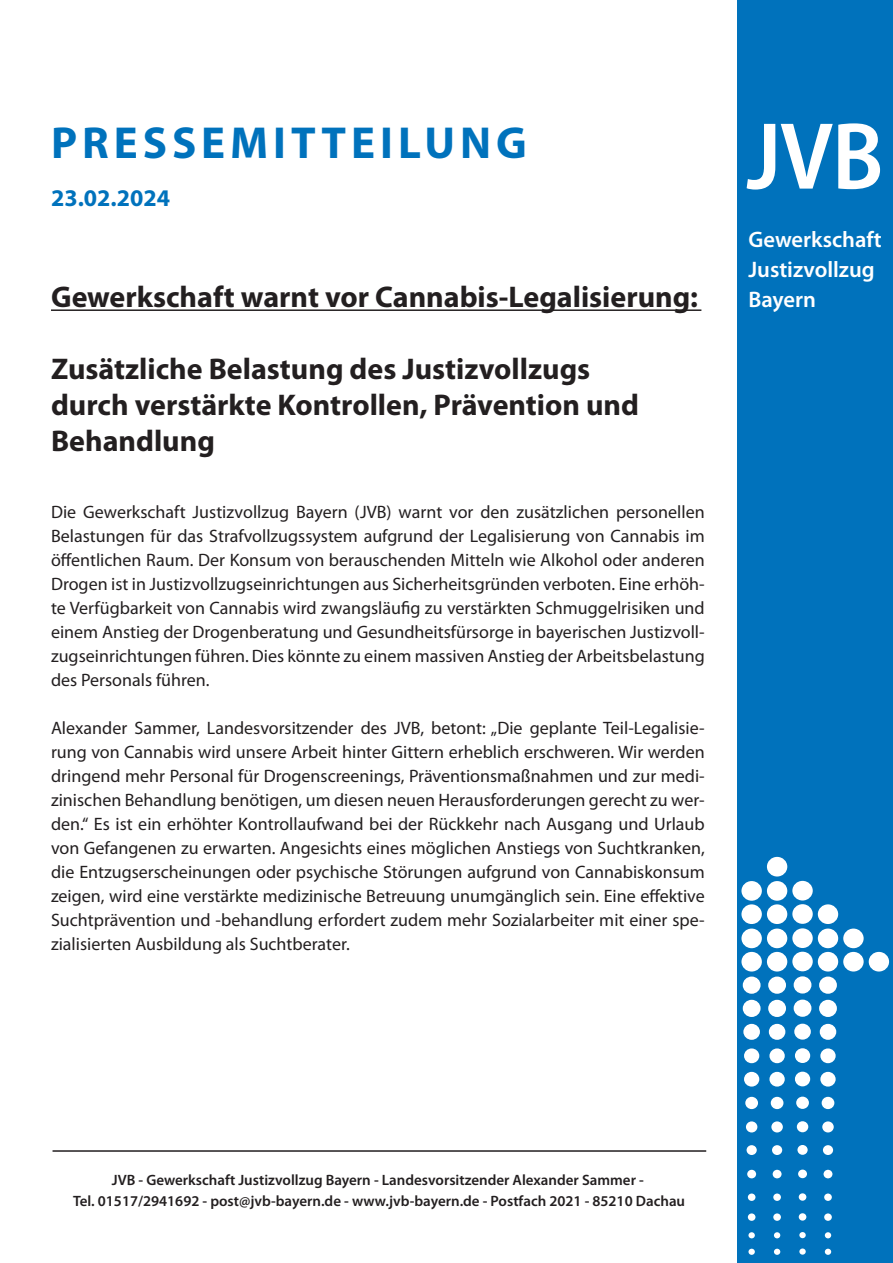
<style>
.page{position:relative;width:893px;height:1263px;background:#fff}
.page>*{position:absolute;margin:0;border:0;box-sizing:border-box;transform-origin:0 0}
.fliesstext_frutiger{font:600 semi-condensed 96px "Myriad Pro";color:#fff}
.t1{font:700 45px "Myriad Pro";letter-spacing:.11em;color:#0072bc}
.t2{font:700 30px "Myriad Pro";color:#231f20}
.t3{font:700 24px "Myriad Pro";color:#0072bc}
.t4{font:600 22.5px "Myriad Pro";color:#fff}
.t5{font:18px/24px "Myriad Pro";color:#231f20;text-align:justify}
.t6{font:600 15px "Myriad Pro";color:#231f20}
</style>
<div class="page">
<hr style="left:51px;top:309px;width:650px;height:2px;background:#231f20">
<div style="left:737px;top:0;width:156px;height:1263px;background:#0072bc"></div>
<hr style="left:53px;top:1150px;width:653px;height:2px;background:#231f20">
<div style="left:767px;top:952px;width:20px;height:19px;background:#fff;border-radius:50%"></div>
<div style="left:767px;top:928px;width:20px;height:20px;background:#fff;border-radius:50%"></div>
<div style="left:767px;top:904px;width:20px;height:20px;background:#fff;border-radius:50%"></div>
<div style="left:767px;top:881px;width:20px;height:20px;background:#fff;border-radius:50%"></div>
<div style="left:767px;top:857px;width:20px;height:19px;background:#fff;border-radius:50%"></div>
<div style="left:768px;top:976px;width:18px;height:18px;background:#fff;border-radius:50%"></div>
<div style="left:768px;top:1000px;width:18px;height:17px;background:#fff;border-radius:50%"></div>
<div style="left:769px;top:1024px;width:16px;height:16px;background:#fff;border-radius:50%"></div>
<div style="left:769px;top:1048px;width:16px;height:15px;background:#fff;border-radius:50%"></div>
<div style="left:771px;top:1097px;width:12px;height:12px;background:#fff;border-radius:50%"></div>
<div style="left:769px;top:1072px;width:16px;height:14px;background:#fff;border-radius:50%"></div>
<div style="left:771px;top:1121px;width:12px;height:11px;background:#fff;border-radius:50%"></div>
<div style="left:772px;top:1145px;width:10px;height:10px;background:#fff;border-radius:50%"></div>
<div style="left:773px;top:1170px;width:9px;height:8px;background:#fff;border-radius:50%"></div>
<div style="left:773px;top:1193px;width:8px;height:8px;background:#fff;border-radius:50%"></div>
<div style="left:773px;top:1213px;width:8px;height:8px;background:#fff;border-radius:50%"></div>
<svg style="left:774px;top:1232px;width:6px;height:6px"></svg>
<svg style="left:774px;top:1249px;width:6px;height:6px"></svg>
<div style="left:741px;top:952px;width:21px;height:19px;background:#fff;border-radius:50%"></div>
<div style="left:741px;top:928px;width:21px;height:20px;background:#fff;border-radius:50%"></div>
<div style="left:741px;top:904px;width:21px;height:20px;background:#fff;border-radius:50%"></div>
<div style="left:741px;top:881px;width:21px;height:20px;background:#fff;border-radius:50%"></div>
<div style="left:743px;top:976px;width:18px;height:18px;background:#fff;border-radius:50%"></div>
<div style="left:743px;top:1000px;width:18px;height:17px;background:#fff;border-radius:50%"></div>
<div style="left:743px;top:1024px;width:17px;height:16px;background:#fff;border-radius:50%"></div>
<div style="left:744px;top:1048px;width:15px;height:15px;background:#fff;border-radius:50%"></div>
<div style="left:745px;top:1097px;width:13px;height:12px;background:#fff;border-radius:50%"></div>
<div style="left:744px;top:1072px;width:15px;height:14px;background:#fff;border-radius:50%"></div>
<div style="left:746px;top:1121px;width:11px;height:11px;background:#fff;border-radius:50%"></div>
<div style="left:747px;top:1145px;width:10px;height:10px;background:#fff;border-radius:50%"></div>
<div style="left:747px;top:1170px;width:9px;height:8px;background:#fff;border-radius:50%"></div>
<div style="left:748px;top:1193px;width:7px;height:8px;background:#fff;border-radius:50%"></div>
<div style="left:748px;top:1213px;width:7px;height:8px;background:#fff;border-radius:50%"></div>
<div style="left:748px;top:1232px;width:7px;height:6px;background:#fff;border-radius:50%"></div>
<div style="left:748px;top:1249px;width:7px;height:6px;background:#fff;border-radius:50%"></div>
<div style="left:792px;top:952px;width:21px;height:19px;background:#fff;border-radius:50%"></div>
<div style="left:792px;top:928px;width:21px;height:20px;background:#fff;border-radius:50%"></div>
<div style="left:792px;top:904px;width:21px;height:20px;background:#fff;border-radius:50%"></div>
<div style="left:792px;top:881px;width:21px;height:19px;background:#fff;border-radius:50%"></div>
<div style="left:794px;top:976px;width:17px;height:17px;background:#fff;border-radius:50%"></div>
<div style="left:794px;top:999px;width:17px;height:18px;background:#fff;border-radius:50%"></div>
<div style="left:794px;top:1024px;width:17px;height:15px;background:#fff;border-radius:50%"></div>
<div style="left:795px;top:1048px;width:15px;height:15px;background:#fff;border-radius:50%"></div>
<div style="left:796px;top:1096px;width:13px;height:13px;background:#fff;border-radius:50%"></div>
<div style="left:795px;top:1072px;width:15px;height:14px;background:#fff;border-radius:50%"></div>
<div style="left:797px;top:1121px;width:11px;height:11px;background:#fff;border-radius:50%"></div>
<div style="left:797px;top:1145px;width:11px;height:10px;background:#fff;border-radius:50%"></div>
<div style="left:798px;top:1169px;width:9px;height:9px;background:#fff;border-radius:50%"></div>
<div style="left:799px;top:1193px;width:7px;height:8px;background:#fff;border-radius:50%"></div>
<div style="left:799px;top:1213px;width:7px;height:7px;background:#fff;border-radius:50%"></div>
<div style="left:799px;top:1232px;width:7px;height:6px;background:#fff;border-radius:50%"></div>
<div style="left:799px;top:1248px;width:7px;height:6px;background:#fff;border-radius:50%"></div>
<div style="left:843px;top:952px;width:21px;height:19px;background:#fff;border-radius:50%"></div>
<div style="left:843px;top:928px;width:21px;height:20px;background:#fff;border-radius:50%"></div>
<div style="left:818px;top:952px;width:20px;height:19px;background:#fff;border-radius:50%"></div>
<div style="left:818px;top:928px;width:20px;height:20px;background:#fff;border-radius:50%"></div>
<div style="left:818px;top:904px;width:20px;height:20px;background:#fff;border-radius:50%"></div>
<div style="left:819px;top:976px;width:18px;height:18px;background:#fff;border-radius:50%"></div>
<div style="left:819px;top:1000px;width:18px;height:17px;background:#fff;border-radius:50%"></div>
<div style="left:820px;top:1024px;width:16px;height:16px;background:#fff;border-radius:50%"></div>
<div style="left:820px;top:1048px;width:16px;height:15px;background:#fff;border-radius:50%"></div>
<div style="left:822px;top:1097px;width:12px;height:12px;background:#fff;border-radius:50%"></div>
<div style="left:820px;top:1072px;width:16px;height:14px;background:#fff;border-radius:50%"></div>
<div style="left:822px;top:1121px;width:12px;height:11px;background:#fff;border-radius:50%"></div>
<div style="left:823px;top:1145px;width:10px;height:10px;background:#fff;border-radius:50%"></div>
<div style="left:823px;top:1170px;width:9px;height:8px;background:#fff;border-radius:50%"></div>
<div style="left:824px;top:1193px;width:8px;height:8px;background:#fff;border-radius:50%"></div>
<div style="left:824px;top:1213px;width:8px;height:8px;background:#fff;border-radius:50%"></div>
<svg style="left:825px;top:1232px;width:6px;height:6px"></svg>
<svg style="left:825px;top:1249px;width:6px;height:6px"></svg>
<div style="left:869px;top:952px;width:20px;height:19px;background:#fff;border-radius:50%"></div>
<p class="t1" style="left:51px;top:113px;width:477px">PRESSEMITTEILUNG</p>
<p class="t3" style="left:51px;top:183px;width:121px">23.02.2024</p>
<p class="t2" style="left:51px;top:277px;width:649px">Gewerkschaft warnt vor Cannabis-Legalisierung:</p>
<p class="t2" style="left:51px;top:349px;width:541px">Zusätzliche Belastung des Justizvollzugs</p>
<p class="t2" style="left:51px;top:385px;width:589px">durch verstärkte Kontrollen, Prävention und</p>
<p class="t2" style="left:51px;top:421px;width:165px">Behandlung</p>
<p class="t5" style="left:51px;top:500px;width:655px">Die Gewerkschaft Justizvollzug Bayern (JVB) warnt vor den zusätzlichen personellen Belastungen für das Strafvollzugssystem aufgrund der Legalisierung von Cannabis im öffentlichen Raum. Der Konsum von berauschenden Mitteln wie Alkohol oder anderen Drogen ist in Justizvollzugseinrichtungen aus Sicherheitsgründen verboten. Eine erhöh&shy;te Verfügbarkeit von Cannabis wird zwangsläufig zu verstärkten Schmuggelrisiken und einem Anstieg der Drogenberatung und Gesundheitsfürsorge in bayerischen Justizvoll&shy;zugseinrichtungen führen. Dies könnte zu einem massiven Anstieg der Arbeitsbelastung des Personals führen.</p>
<p class="t5" style="left:51px;top:716px;width:655px">Alexander Sammer, Landesvorsitzender des JVB, betont: „Die geplante Teil-Legalisie&shy;rung von Cannabis wird unsere Arbeit hinter Gittern erheblich erschweren. Wir werden dringend mehr Personal für Drogenscreenings, Präventionsmaßnahmen und zur medi&shy;zinischen Behandlung benötigen, um diesen neuen Herausforderungen gerecht zu wer&shy;den.“ Es ist ein erhöhter Kontrollaufwand bei der Rückkehr nach Ausgang und Urlaub von Gefangenen zu erwarten. Angesichts eines möglichen Anstiegs von Suchtkranken, die Entzugserscheinungen oder psychische Störungen aufgrund von Cannabiskonsum zeigen, wird eine verstärkte medizinische Betreuung unumgänglich sein. Eine effektive Suchtprävention und -behandlung erfordert zudem mehr Sozialarbeiter mit einer spe&shy;zialisierten Ausbildung als Suchtberater.</p>
<p class="fliesstext_frutiger" style="left:747px;top:96px;width:138px">JVB</p>
<p class="t4" style="left:748px;top:225px;width:135px">Gewerkschaft</p>
<p class="t4" style="left:748px;top:255px;width:128px">Justizvollzug</p>
<p class="t4" style="left:748px;top:285px;width:69px">Bayern</p>
<p class="t6" style="left:112px;top:1170px;width:533px">JVB - Gewerkschaft Justizvollzug Bayern - Landesvorsitzender Alexander Sammer -</p>
<p class="t6" style="left:73px;top:1191px;width:614px">Tel. 01517/2941692 - post@jvb-bayern.de - www.jvb-bayern.de - Postfach 2021 - 85210 Dachau</p>
</div>
